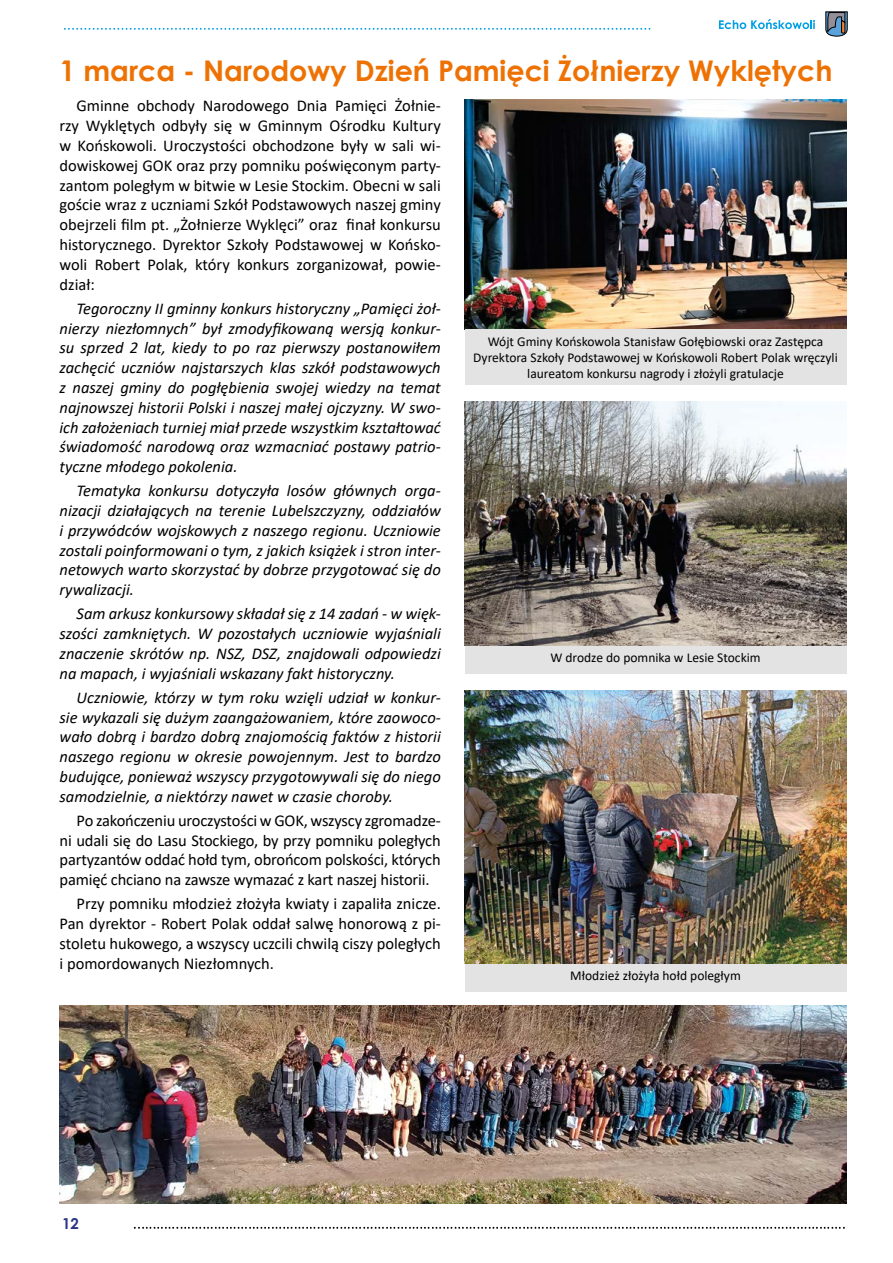
<style>
.page{position:relative;width:893px;height:1263px;background:#fff}
.page>*{position:absolute;margin:0;border:0;box-sizing:border-box;transform-origin:0 0}
.t1{font:700 28.5px "Century Gothic";color:#ee7203}
.t2{font:italic 16.5px/19.8px "Calibri";color:#000;text-align:justify}
.t3{font:16.5px/19.8px "Calibri";letter-spacing:-.01em;color:#000;text-align:justify}
.t4{font:700 15px "Century Gothic";color:#283583}
.t5{font:13.5px/16.2px "Calibri";color:#000;text-align:center}
</style>
<div class="page">
<svg style="left:134px;top:1227px;width:711px;height:2px"></svg>
<svg style="left:719px;top:19px;width:96px;height:10px"></svg>
<svg style="left:64px;top:28px;width:586px;height:2px"></svg>
<svg style="left:825px;top:12px;width:22px;height:24px"></svg>
<img style="left:60px;top:1006px;width:786px;height:197px">
<img style="left:465px;top:99px;width:381px;height:230px">
<div style="left:465px;top:329px;width:381px;height:56px;background:#e3e3e3"></div>
<div style="left:465px;top:645px;width:381px;height:28px;background:#e3e3e3"></div>
<div style="left:465px;top:963px;width:381px;height:29px;background:#e3e3e3"></div>
<img style="left:465px;top:402px;width:381px;height:243px">
<img style="left:465px;top:690px;width:381px;height:273px">
<h1 class="t1" style="left:60px;top:49px;width:774px">1 marca - Narodowy Dzień Pamięci Żołnierzy Wyklętych</h1>
<p class="t3" style="left:60px;top:96px;width:383px;text-indent:17px">Gminne obchody Narodowego Dnia Pamięci Żołnie&shy;rzy Wyklętych odbyły się w Gminnym Ośrodku Kultury w Końskowoli. Uroczystości obchodzone były w sali wi&shy;dowiskowej GOK oraz przy pomniku poświęconym party&shy;zantom poległym w bitwie w Lesie Stockim. Obecni w sali goście wraz z uczniami Szkół Podstawowych naszej gminy obejrzeli film pt. „Żołnierze Wyklęci” oraz finał konkursu historycznego. Dyrektor Szkoły Podstawowej w Końsko&shy;woli Robert Polak, który konkurs zorganizował, powie&shy;dział:</p>
<p class="t2" style="left:60px;top:298px;width:383px;text-indent:17px">Tegoroczny II gminny konkurs historyczny „Pamięci żoł&shy;nierzy niezłomnych” był zmodyfikowaną wersją konkur&shy;su sprzed 2 lat, kiedy to po raz pierwszy postanowiłem zachęcić uczniów najstarszych klas szkół podstawowych z naszej gminy do pogłębienia swojej wiedzy na temat najnowszej historii Polski i naszej małej ojczyzny. W swo&shy;ich założeniach turniej miał przede wszystkim kształtować świadomość narodową oraz wzmacniać postawy patrio&shy;tyczne młodego pokolenia.</p>
<p class="t2" style="left:60px;top:480px;width:383px;text-indent:17px">Tematyka konkursu dotyczyła losów głównych orga&shy;nizacji działających na terenie Lubelszczyzny, oddziałów i przywódców wojskowych z naszego regionu. Uczniowie zostali poinformowani o tym, z jakich książek i stron inter&shy;netowych warto skorzystać by dobrze przygotować się do rywalizacji.</p>
<p class="t2" style="left:60px;top:603px;width:383px;text-indent:17px">Sam arkusz konkursowy składał się z 14 zadań - w więk&shy;szości zamkniętych. W pozostałych uczniowie wyjaśniali znaczenie skrótów np. NSZ, DSZ, znajdowali odpowiedzi na mapach, i wyjaśniali wskazany fakt historyczny.</p>
<p class="t2" style="left:60px;top:687px;width:383px;text-indent:17px">Uczniowie, którzy w tym roku wzięli udział w konkur&shy;sie wykazali się dużym zaangażowaniem, które zaowoco&shy;wało dobrą i bardzo dobrą znajomością faktów z historii naszego regionu w okresie powojennym. Jest to bardzo budujące, ponieważ wszyscy przygotowywali się do niego samodzielnie, a niektórzy nawet w czasie choroby.</p>
<p class="t3" style="left:60px;top:810px;width:383px;text-indent:17px">Po zakończeniu uroczystości w GOK, wszyscy zgromadze&shy;ni udali się do Lasu Stockiego, by przy pomniku poległych partyzantów oddać hołd tym, obrońcom polskości, których pamięć chciano na zawsze wymazać z kart naszej historii.</p>
<p class="t3" style="left:60px;top:893px;width:383px;text-indent:17px">Przy pomniku młodzież złożyła kwiaty i zapaliła znicze.<br>Pan dyrektor - Robert Polak oddał salwę honorową z pi&shy;stoletu hukowego, a wszyscy uczcili chwilą ciszy poległych i pomordowanych Niezłomnych.</p>
<p class="t5" style="left:473px;top:333px;width:366px">Wójt Gminy Końskowola Stanisław Gołębiowski oraz Zastępca<br>Dyrektora Szkoły Podstawowej w Końskowoli Robert Polak wręczyli laureatom konkursu nagrody i złożyli gratulacje</p>
<p class="t5" style="left:550px;top:649px;width:212px">W drodze do pomnika w Lesie Stockim</p>
<p class="t5" style="left:570px;top:967px;width:172px">Młodzież złożyła hołd poległym</p>
<p class="t4" style="left:62px;top:1212px;width:18px">12</p>
</div>
